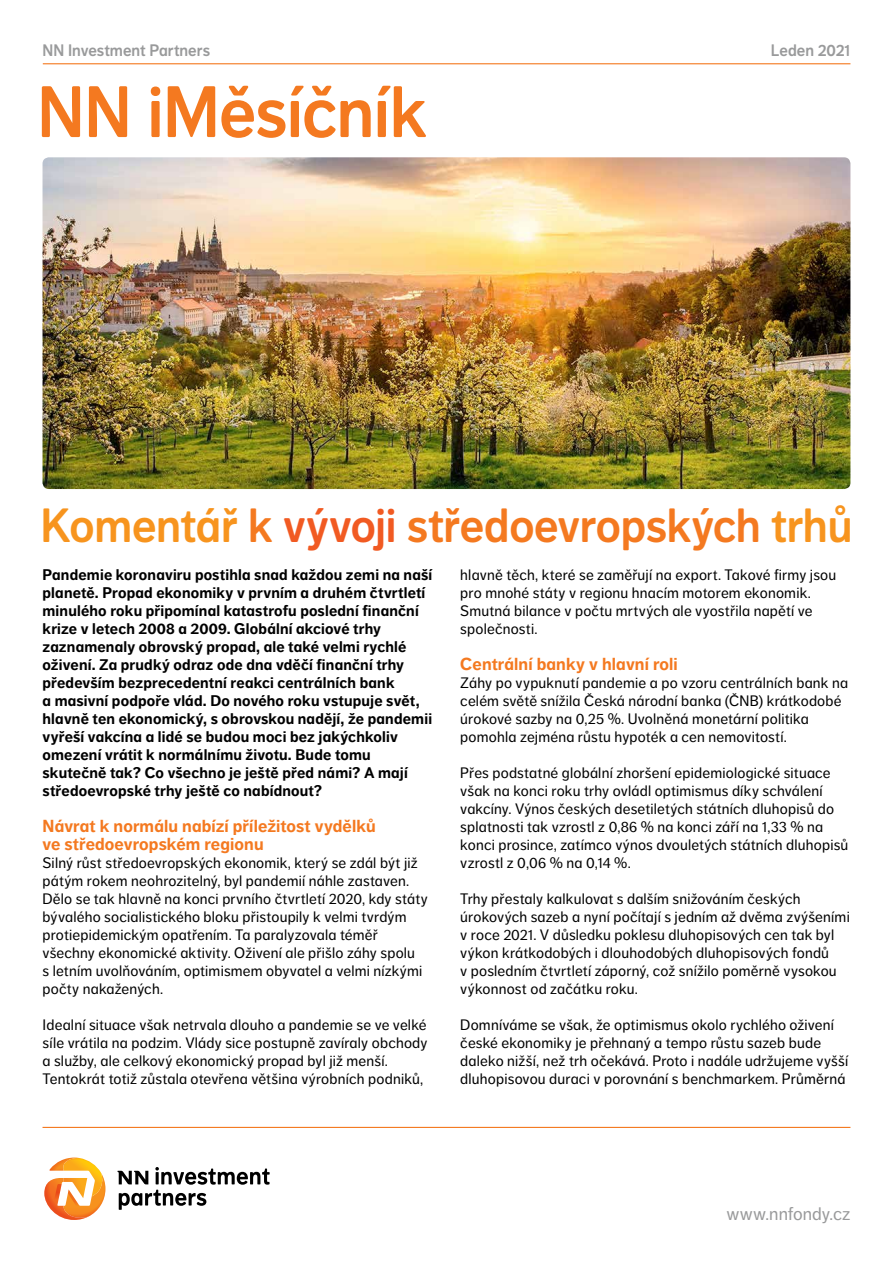
<style>
.page{position:relative;width:893px;height:1263px;background:#fff}
.page>*{position:absolute;margin:0;border:0;box-sizing:border-box;transform-origin:0 0}
.t1{font:72px "NN Dagny Display";letter-spacing:-.01em;color:#f47920}
.t2{font:47.55px "NN Dagny Display";letter-spacing:-.005em;color:#f47920}
.t3{font:18px "NN Dagny Text";color:#999a9b}
.t4{font:700 17.25px/18px "NN Dagny Text";letter-spacing:.005em;color:#f47920}
.t5{font:16.5px "NN Dagny Display";letter-spacing:.005em;color:#999a9b}
.t6{font:700 15.3px/18px "NN Dagny Text";letter-spacing:.01em;color:#000}
.t7{font:15px/18px "NN Dagny Text";letter-spacing:.015em;color:#000}
.s1{color:#f7941e}
.s2{color:#f15a22}
</style>
<div class="page">
<hr style="left:43px;top:1127px;width:807px;height:1px;background:#f47920">
<hr style="left:43px;top:63px;width:807px;height:1px;background:#f47920">
<img style="left:43px;top:157px;width:807px;height:332px">
<svg style="left:117px;top:1167px;width:153px;height:43px"></svg>
<svg style="left:44px;top:1157px;width:61px;height:63px"></svg>
<p class="t5" style="left:43px;top:40px;width:169px">NN Investment Partners</p>
<p class="t5" style="left:771px;top:40px;width:81px">Leden 2021</p>
<h1 class="t1" style="left:37px;top:70px;width:391px">NN iMěsíčník</h1>
<h2 class="t2" style="left:41px;top:498px;width:813px"><span class="s1">Komentář</span> k <span class="s2">vývoji</span> středoevropských <span class="s1">trhů</span></h2>
<p class="t7" style="left:460px;top:566px;width:377px">hlavně těch, které se zaměřují na export. Takové firmy jsou pro mnohé státy v regionu hnacím motorem ekonomik.<br>Smutná bilance v počtu mrtvých ale vyostřila napětí ve společnosti.</p>
<p class="t4" style="left:460px;top:655px;width:219px">Centrální banky v hlavní roli</p>
<p class="t7" style="left:460px;top:674px;width:389px">Záhy po vypuknutí pandemie a po vzoru centrálních bank na celém světě snížila Česká národní banka (ČNB) krátkodobé úrokové sazby na 0,25 %. Uvolněná monetární politika pomohla zejména růstu hypoték a cen nemovitostí.</p>
<p class="t7" style="left:460px;top:764px;width:389px">Přes podstatné globální zhoršení epidemiologické situace však na konci roku trhy ovládl optimismus díky schválení vakcíny. Výnos českých desetiletých státních dluhopisů do splatnosti tak vzrostl z 0,86 % na konci září na 1,33 % na konci prosince, zatímco výnos dvouletých státních dluhopisů vzrostl z 0,06 % na 0,14 %.</p>
<p class="t7" style="left:460px;top:890px;width:391px">Trhy přestaly kalkulovat s dalším snižováním českých úrokových sazeb a nyní počítají s jedním až dvěma zvýšeními v roce 2021. V důsledku poklesu dluhopisových cen tak byl výkon krátkodobých i dlouhodobých dluhopisových fondů<br>v posledním čtvrtletí záporný, což snížilo poměrně vysokou výkonnost od začátku roku.</p>
<p class="t7" style="left:460px;top:1016px;width:389px">Domníváme se však, že optimismus okolo rychlého oživení české ekonomiky je přehnaný a tempo růstu sazeb bude daleko nižší, než trh očekává. Proto i nadále udržujeme vyšší dluhopisovou duraci v porovnání s benchmarkem. Průměrná</p>
<p class="t6" style="left:43px;top:566px;width:391px">Pandemie koronaviru postihla snad každou zemi na naší planetě. Propad ekonomiky v prvním a druhém čtvrtletí minulého roku připomínal katastrofu poslední finanční krize v letech 2008 a 2009. Globální akciové trhy zaznamenaly obrovský propad, ale také velmi rychlé oživení. Za prudký odraz ode dna vděčí finanční trhy především bezprecedentní reakci centrálních bank<br>a masivní podpoře vlád. Do nového roku vstupuje svět, hlavně ten ekonomický, s obrovskou nadějí, že pandemii vyřeší vakcína a lidé se budou moci bez jakýchkoliv omezení vrátit k normálnímu životu. Bude tomu skutečně tak? Co všechno je ještě před námi? A mají středoevropské trhy ještě co nabídnout?</p>
<p class="t4" style="left:43px;top:817px;width:335px">Návrat k normálu nabízí příležitost vydělků ve středoevropském regionu</p>
<p class="t7" style="left:43px;top:854px;width:387px">Silný růst středoevropských ekonomik, který se zdál být již pátým rokem neohrozitelný, byl pandemií náhle zastaven.<br>Dělo se tak hlavně na konci prvního čtvrtletí 2020, kdy státy bývalého socialistického bloku přistoupily k velmi tvrdým protiepidemickým opatřením. Ta paralyzovala téměř všechny ekonomické aktivity. Oživení ale přišlo záhy spolu<br>s letním uvolňováním, optimismem obyvatel a velmi nízkými počty nakažených.</p>
<p class="t7" style="left:43px;top:1016px;width:387px">Idealní situace však netrvala dlouho a pandemie se ve velké síle vrátila na podzim. Vlády sice postupně zavíraly obchody a služby, ale celkový ekonomický propad byl již menší.<br>Tentokrát totiž zůstala otevřena většina výrobních podniků,</p>
<p class="t3" style="left:726px;top:1203px;width:126px">www.nnfondy.cz</p>
</div>
